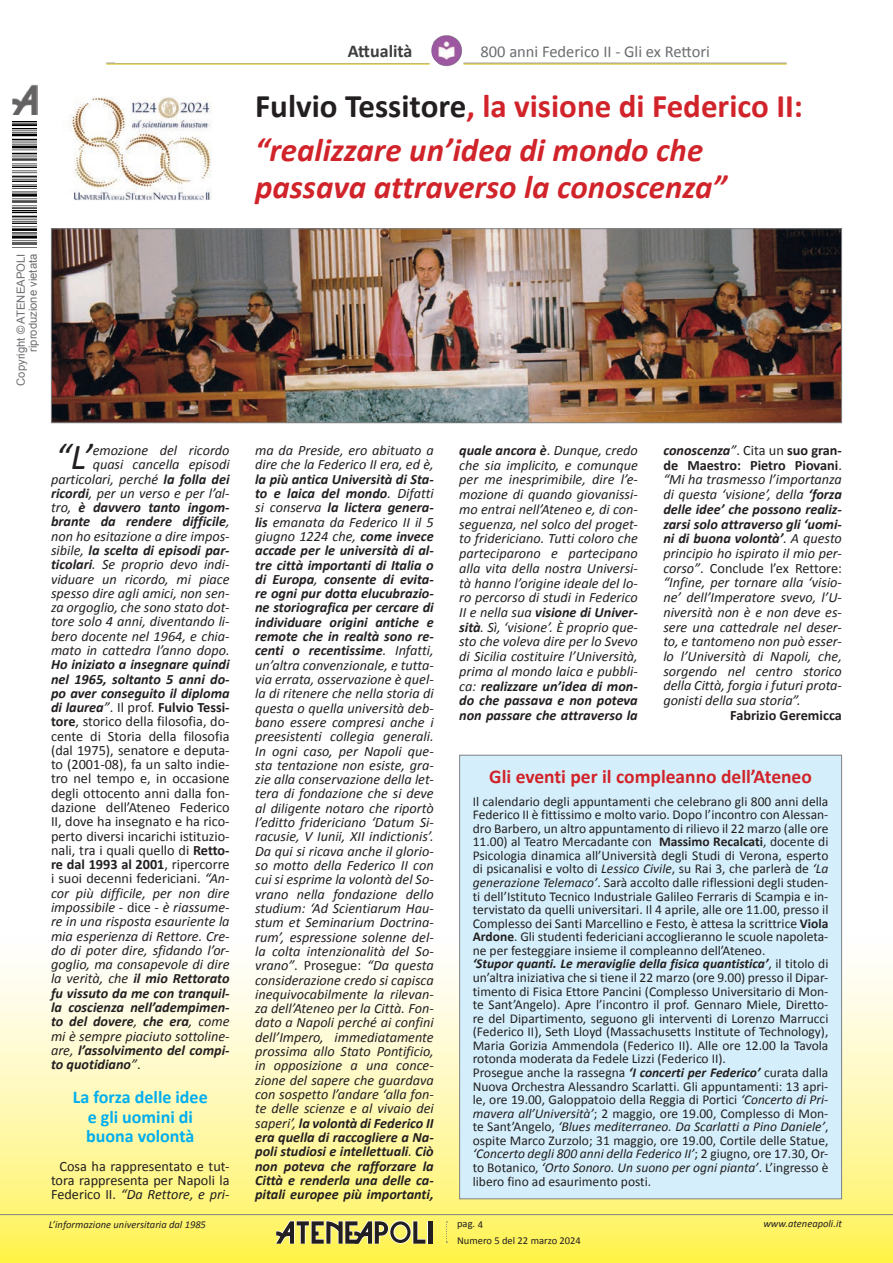
<style>
.page{position:relative;width:893px;height:1263px;background:#fff}
.page>*{position:absolute;margin:0;border:0;box-sizing:border-box;transform-origin:0 0}
.t1{font:italic 36.75px "Calibri";color:#231f20}
.t2{font:italic 700 33px/43.5px "Calibri";color:#d1232a}
.t3{font:700 19.5px "Calibri";color:#d1232a}
.t4{font:700 18px "Calibri";color:#3e3e3f}
.t5{font:700 18px/19.5px "Calibri";color:#00aeef;text-align:center}
.t6{font:16.5px "Calibri";color:#6c6d70}
.t7{font:italic 14.25px/14.2px "Calibri";color:#231f20;text-align:justify}
.t8{font:14.25px/14.2px "Calibri";color:#231f20;text-align:justify}
.t9{font:700 14.25px "Calibri";color:#231f20}
.t10{font:13.5px/13.5px "Calibri";color:#231f20}
.t11{font:11.25px/12px "Arial";color:#6c6d70;text-align:right}
.t12{font:italic 10.5px "Calibri";color:#231f20}
.t13{font:10.5px "Calibri";color:#231f20}
.s1{font-weight:400}
.s2{font-style:normal;color:#231f20}
.s3{font-style:normal}
.s4{font-weight:700}
.s5{font-weight:700;font-style:italic}
.s6{font-style:italic}
.s7{font-weight:700;font-style:normal}
</style>
<div class="page">
<img style="left:429px;top:35px;width:33px;height:32px">
<svg style="left:0;top:932px;width:893px;height:331px;background:#fef8aa"></svg>
<img style="left:13px;top:121px;width:23px;height:124px">
<hr style="left:463px;top:63px;width:324px;height:1px;background:#808285">
<hr style="left:463px;top:64px;width:324px;height:1px;background:#dec822">
<hr style="left:106px;top:63px;width:323px;height:1px;background:#808285">
<hr style="left:106px;top:64px;width:323px;height:1px;background:#dec822">
<hr style="left:0;top:1214px;width:893px;height:1px;background:#808285">
<svg style="left:446px;top:1221px;width:1px;height:22px"></svg>
<svg style="left:427px;top:1221px;width:6px;height:23px"></svg>
<hr style="left:428px;top:1221px;width:4px;height:23px;background:#231f20">
<svg style="left:275px;top:1220px;width:150px;height:24px;background:#9f995d"></svg>
<div style="left:115px;top:43px;width:331px;height:20px;background:#fff"></div>
<img style="left:12px;top:84px;width:25px;height:31px">
<div style="left:460px;top:755px;width:382px;height:444px;background:#d4effb"></div>
<img style="left:53px;top:230px;width:787px;height:191px">
<div style="left:51px;top:228px;width:791px;height:195px;border:1px solid #808285"></div>
<img style="left:69px;top:97px;width:143px;height:103px">
<p class="t11" style="left:15px;top:386px;width:133px;rotate:-90deg">Copyright © ATENEAPOLI riproduzione vietata</p>
<p class="t4" style="left:348px;top:38px;width:66px">Attualità</p>
<p class="t4" style="left:315px;top:38px;width:99px">“LParthenope</p>
<p class="t4" style="left:330px;top:38px;width:84px"><span class="s1">’</span>Orientale”</p>
<p class="t4" style="left:335px;top:38px;width:79px">Federico II</p>
<p class="t6" style="left:480px;top:40px;width:231px">800 anni Federico II - Gli ex Rettori</p>
<h2 class="t2" style="left:255px;top:83px;width:549px"><span class="s2">Fulvio Tessitore</span><span class="s3">, la visione di Federico II: </span>“realizzare un’idea di mondo che</h2>
<h2 class="t2" style="left:255px;top:164px;width:473px">passava attraverso la conoscenza”</h2>
<h1 class="t1" style="left:55px;top:432px;width:39px">“L’</h1>
<p class="t7" style="left:51px;top:443px;width:180px;text-align:right">emozione del ricordo<br>quasi cancella episodi particolari, perché <span class="s4">la folla dei ricordi</span>, per un verso e per l’al&shy;tro, <span class="s4">è davvero tanto ingom&shy;brante da rendere difficile</span>, non ho esitazione a dire impos&shy;sibile, <span class="s4">la scelta di episodi par&shy;ticolari</span>. Se proprio devo indi&shy;viduare un ricordo, mi piace spesso dire agli amici, non sen&shy;za orgoglio, che sono stato dot&shy;tore solo 4 anni, diventando li&shy;bero docente nel 1964, e chia&shy;mato in cattedra l’anno dopo.</p>
<p class="t8" style="left:51px;top:657px;width:180px"><span class="s5">Ho iniziato a insegnare quindi nel 1965, soltanto 5 anni do&shy;po aver conseguito il diploma di laurea</span><span class="s6">”</span>. Il prof. <span class="s4">Fulvio Tessi&shy;tore</span>, storico della filosofia, do&shy;cente di Storia della filosofia (dal 1975), senatore e deputa&shy;to (2001-08), fa un salto indie&shy;tro nel tempo e, in occasione degli ottocento anni dalla fon&shy;dazione dell’Ateneo Federico II, dove ha insegnato e ha rico&shy;perto diversi incarichi istituzio&shy;nali, tra i quali quello di <span class="s4">Retto&shy;re dal 1993 al 2001</span>, ripercorre i suoi decenni federiciani. <span class="s6">“An&shy;cor più difficile, per non dire impossibile</span> - dice - <span class="s6">è riassume&shy;re in una risposta esauriente la mia esperienza di Rettore. Cre&shy;do di poter dire, sfidando l’or&shy;goglio, ma consapevole di dire la verità, che</span> <span class="s5">il mio Rettorato fu vissuto da me con tranquil&shy;la coscienza nell’adempimen&shy;to del dovere</span><span class="s6">,</span> <span class="s5">che era</span><span class="s6">, come mi è sempre piaciuto sottoline&shy;are,</span> <span class="s5">l’assolvimento del compi&shy;to quotidiano</span><span class="s6">”</span>.</p>
<p class="t5" style="left:73px;top:1087px;width:136px">La forza delle idee e gli uomini di buona volontà</p>
<p class="t8" style="left:51px;top:1158px;width:180px;text-align:center">Cosa ha rappresentato e tut&shy;tora rappresenta per Napoli la<br>Federico II. <span class="s6">“Da Rettore, e pri-</span></p>
<p class="t7" style="left:255px;top:443px;width:180px">ma da Preside, ero abituato a dire che la Federico II era, ed è,</p>
<p class="t7" style="left:255px;top:471px;width:180px"><span class="s4">la più antica Università di Sta&shy;to e laica del mondo</span>. Difatti si conserva <span class="s4">la lictera genera&shy;lis</span> emanata da Federico II il 5 giugno 1224 che, <span class="s4">come invece accade per le università di al&shy;tre città importanti di Italia o di Europa</span>, <span class="s4">consente di evita&shy;re ogni pur dotta elucubrazio&shy;ne storiografica per cercare di individuare origini antiche e remote che in realtà sono re&shy;centi o recentissime</span>. Infatti, un’altra convenzionale, e tutta&shy;via errata, osservazione è quel&shy;la di ritenere che nella storia di questa o quella università deb&shy;bano essere compresi anche i preesistenti collegia generali.<br>In ogni caso, per Napoli que&shy;sta tentazione non esiste, gra&shy;zie alla conservazione della let&shy;tera di fondazione che si deve al diligente notaro che riportò l’editto fridericiano ‘Datum Si&shy;racusie, V Iunii, XII indictionis’.<br>Da qui si ricava anche il glorio&shy;so motto della Federico II con cui si esprime la volontà del So&shy;vrano nella fondazione dello studium: ‘Ad Scientiarum Hau&shy;stum et Seminarium Doctrina&shy;rum’, espressione solenne del&shy;la colta intenzionalità del So&shy;vrano”<span class="s3">. Prosegue:</span> “Da questa considerazione credo si capisca inequivocabilmente la rilevan&shy;za dell’Ateneo per la Città. Fon&shy;dato a Napoli perché ai confini dell’Impero, immediatamente prossima allo Stato Pontificio, in opposizione a una conce&shy;zione del sapere che guardava con sospetto l’andare ‘alla fon&shy;te delle scienze e al vivaio dei saperi’, <span class="s4">la volontà di Federico II era quella di raccogliere a Na&shy;poli studiosi e intellettuali</span>. <span class="s4">Ciò non poteva che rafforzare la Città e renderla una delle ca&shy;pitali europee più importanti,</span></p>
<p class="t7" style="left:459px;top:442px;width:180px;line-height:14.7px"><span class="s4">quale ancora è</span><span class="s3">.</span> Dunque, credo che sia implicito, e comunque per me inesprimibile, dire l’e&shy;mozione di quando giovanissi&shy;mo entrai nell’Ateneo e, di con&shy;seguenza, nel solco del proget&shy;to fridericiano. Tutti coloro che parteciparono e partecipano alla vita della nostra Universi&shy;tà hanno l’origine ideale del lo&shy;ro percorso di studi in Federico II e nella sua <span class="s4">visione di Univer&shy;sità</span>. Sì, ‘visione’. È proprio que&shy;sto che voleva dire per lo Svevo di Sicilia costituire l’Università, prima al mondo laica e pubbli&shy;ca: <span class="s4">realizzare un’idea di mon&shy;do che passava e non poteva non passare che attraverso la</span></p>
<p class="t7" style="left:663px;top:442px;width:180px;line-height:14.7px"><span class="s4">conoscenza</span>”<span class="s3">. Cita un</span> <span class="s7">suo gran&shy;de Maestro: Pietro Piovani</span><span class="s3">. </span>“Mi ha trasmesso l’importanza di questa ‘visione’, della <span class="s4">‘forza delle idee’ che possono realiz&shy;zarsi solo attraverso gli ‘uomi&shy;ni di buona volontà’</span>. A questo principio ho ispirato il mio per&shy;corso”<span class="s3">. Conclude l’ex Rettore: </span>“Infine, per tornare alla ‘visio&shy;ne’ dell’Imperatore svevo, l’U&shy;niversità non è e non deve es&shy;sere una cattedrale nel deser&shy;to, e tantomeno non può esser&shy;lo l’Università di Napoli, che, sorgendo nel centro storico della Città, forgia i futuri prota&shy;gonisti della sua storia”.</p>
<p class="t9" style="left:730px;top:705px;width:113px">Fabrizio Geremicca</p>
<h3 class="t3" style="left:489px;top:763px;width:324px">Gli eventi per il compleanno dell’Ateneo</h3>
<p class="t10" style="left:473px;top:794px;width:357px">Il calendario degli appuntamenti che celebrano gli 800 anni della Federico II è fittissimo e molto vario. Dopo l’incontro con Alessan&shy;dro Barbero, un altro appuntamento di rilievo il 22 marzo (alle ore 11.00) al Teatro Mercadante con <span class="s4">Massimo Recalcati</span>, docente di Psicologia dinamica all’Università degli Studi di Verona, esperto di psicanalisi e volto di <span class="s6">Lessico Civile</span>, su Rai 3, che parlerà de <span class="s6">‘La generazione Telemaco’</span>. Sarà accolto dalle riflessioni degli studen&shy;ti dell’Istituto Tecnico Industriale Galileo Ferraris di Scampia e in&shy;tervistato da quelli universitari. Il 4 aprile, alle ore 11.00, presso il Complesso dei Santi Marcellino e Festo, è attesa la scrittrice <span class="s4">Viola Ardone</span>. Gli studenti federiciani accoglieranno le scuole napoleta&shy;ne per festeggiare insieme il compleanno dell’Ateneo.<br><span class="s5">‘Stupor quanti. Le meraviglie della fisica quantistica’</span>, il titolo di un’altra iniziativa che si tiene il 22 marzo (ore 9.00) presso il Dipar&shy;timento di Fisica Ettore Pancini (Complesso Universitario di Mon&shy;te Sant’Angelo). Apre l’incontro il prof. Gennaro Miele, Diretto&shy;re del Dipartimento, seguono gli interventi di Lorenzo Marrucci (Federico II), Seth Lloyd (Massachusetts Institute of Technology), Maria Gorizia Ammendola (Federico II). Alle ore 12.00 la Tavola rotonda moderata da Fedele Lizzi (Federico II).<br>Prosegue anche la rassegna <span class="s5">‘I concerti per Federico’</span> curata dalla Nuova Orchestra Alessandro Scarlatti. Gli appuntamenti: 13 apri&shy;le, ore 19.00, Galoppatoio della Reggia di Portici <span class="s6">‘Concerto di Pri&shy;mavera all’Università’</span>; 2 maggio, ore 19.00, Complesso di Mon&shy;te Sant’Angelo, <span class="s6">‘Blues mediterraneo. Da Scarlatti a Pino Daniele’</span>, ospite Marco Zurzolo; 31 maggio, ore 19.00, Cortile delle Statue, <span class="s6">‘Concerto degli 800 anni della Federico II’</span>; 2 giugno, ore 17.30, Or&shy;to Botanico, <span class="s6">‘Orto Sonoro. Un suono per ogni pianta’</span>. L’ingresso è libero fino ad esaurimento posti.</p>
<p class="t12" style="left:49px;top:1217px;width:159px">L’informazione universitaria dal 1985</p>
<p class="t12" style="left:763px;top:1216px;width:80px">www.ateneapoli.it</p>
<p class="t13" style="left:457px;top:1234px;width:125px">Numero 5 del 22 marzo 2024</p>
<p class="t13" style="left:457px;top:1216px;width:28px">pag. 4</p>
</div>
